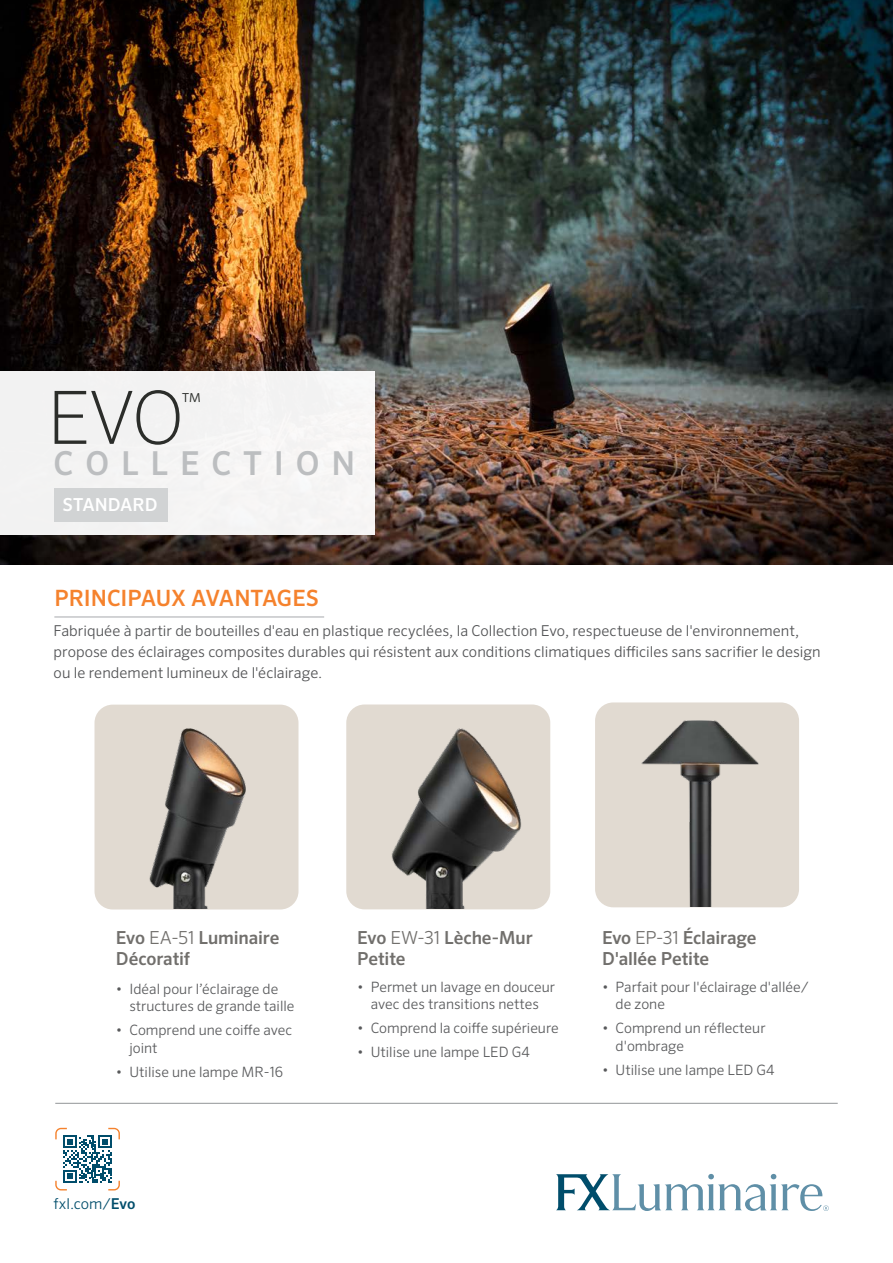
<style>
.page{position:relative;width:893px;height:1263px;background:#fff}
.page>*{position:absolute;margin:0;border:0;box-sizing:border-box;transform-origin:0 0}
.t1{font:200 73.5px "Sero Pro";color:#2b2d2a}
.t2{font:500 33px "Sero Pro";letter-spacing:.36em;color:#bcbec0}
.t3{font:200 26.25px "Sero Pro";color:#2b2d2a}
.t4{font:500 22.5px "Sero Pro";letter-spacing:-.005em;color:#f5822d}
.t5{font:500 18px/21px "Sero Pro";letter-spacing:-.01em;color:#716f6c}
.t6{font:500 18px "Sero Pro";color:#fff}
.t7{font:300 15px/21px "Sero Pro";color:#515254}
.t8{font:300 15px "Sero Pro";letter-spacing:.005em;color:#004d6b}
.t9{font:300 14.25px/17.2px "Sero Pro";color:#58595b}
.s1{font-weight:300}
.s2{font-weight:500}
</style>
<div class="page">
<img style="left:0;top:0;width:893px;height:564px">
<div style="left:0;top:371px;width:375px;height:164px;background:#f4f3f3"></div>
<div style="left:54px;top:488px;width:114px;height:33px;background:#d1d3d4"></div>
<hr style="left:55px;top:1103px;width:783px;height:1px;background:#939598">
<svg style="left:556px;top:1174px;width:273px;height:37px"></svg>
<hr style="left:54px;top:617px;width:270px;height:1px;background:#a7a9ac">
<svg style="left:55px;top:1128px;width:65px;height:62px"></svg>
<div style="left:91px;top:702px;width:210px;height:210px;background:#e1dad1;border-radius:21px"></div>
<div style="left:88px;top:699px;width:216px;height:216px;border:6px solid #fff;border-radius:21px"></div>
<img style="left:131px;top:701px;width:136px;height:207px">
<div style="left:343px;top:701px;width:210px;height:211px;background:#e1dad1;border-radius:21px"></div>
<div style="left:340px;top:698px;width:216px;height:217px;border:6px solid #fff;border-radius:21px"></div>
<img style="left:370px;top:698px;width:172px;height:210px">
<div style="left:592px;top:699px;width:210px;height:211px;background:#e1dad1;border-radius:21px"></div>
<div style="left:589px;top:696px;width:216px;height:217px;border:6px solid #fff;border-radius:21px"></div>
<img style="left:629px;top:696px;width:148px;height:210px">
<h1 class="t1" style="left:47px;top:375px;width:139px">EVO</h1>
<h3 class="t3" style="left:182px;top:388px;width:21px">™</h3>
<h2 class="t2" style="left:54px;top:444px;width:303px">COLLECTION</h2>
<p class="t6" style="left:63px;top:494px;width:96px">STANDARD</p>
<h3 class="t4" style="left:54px;top:584px;width:266px">PRINCIPAUX AVANTAGES</h3>
<p class="t7" style="left:54px;top:620px;width:769px">Fabriquée à partir de bouteilles d'eau en plastique recyclées, la Collection Evo, respectueuse de l'environnement, propose des éclairages composites durables qui résistent aux conditions climatiques difficiles sans sacrifier le design ou le rendement lumineux de l'éclairage.</p>
<p class="t5" style="left:116px;top:927px;width:165px">Evo <span class="s1">EA-51</span> Luminaire<br>Décoratif</p>
<p class="t9" style="left:129px;top:980px;width:167px;text-indent:-13px">• Idéal pour l’éclairage de structures de grande taille</p>
<p class="t9" style="left:129px;top:1021px;width:164px;text-indent:-13px">• Comprend une coiffe avec joint</p>
<p class="t9" style="left:116px;top:1063px;width:169px">• Utilise une lampe MR-16</p>
<p class="t8" style="left:53px;top:1195px;width:84px">fxl.com/<span class="s2">Evo</span></p>
<p class="t5" style="left:357px;top:927px;width:177px">Evo <span class="s1">EW-31</span> Lèche-Mur<br>Petite</p>
<p class="t9" style="left:357px;top:978px;width:199px;text-align:center">• Permet un lavage en douceur avec des transitions nettes</p>
<p class="t9" style="left:357px;top:1019px;width:203px">• Comprend la coiffe supérieure</p>
<p class="t9" style="left:357px;top:1043px;width:174px">• Utilise une lampe LED G4</p>
<p class="t5" style="left:602px;top:927px;width:156px">Evo <span class="s1">EP-31</span> Éclairage<br>D'allée Petite</p>
<p class="t9" style="left:616px;top:978px;width:195px;text-indent:-13px">• Parfait pour l'éclairage d'allée/ de zone</p>
<p class="t9" style="left:616px;top:1019px;width:151px;text-indent:-13px">• Comprend un réflecteur d'ombrage</p>
<p class="t9" style="left:602px;top:1061px;width:174px">• Utilise une lampe LED G4</p>
</div>
